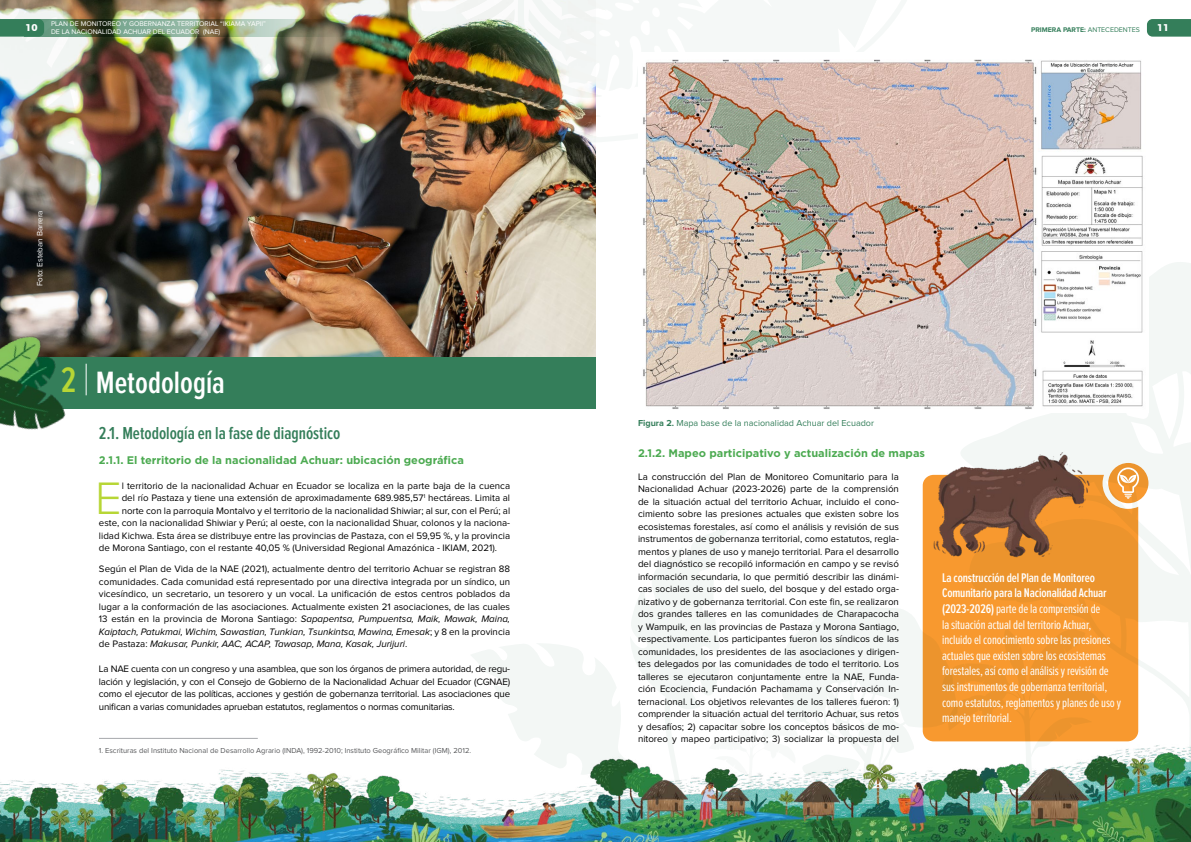
<style>
.page{position:relative;width:1191px;height:842px;background:#fff}
.page>*{position:absolute;margin:0;border:0;box-sizing:border-box;transform-origin:0 0}
.t1{font:300 47.2px "Proxima Nova";color:#b7d635}
.t2{font:600 32px "Proxima Nova Ex Cn";color:#fff}
.t3{font:600 18px "Proxima Nova Ex Cn";color:#347e5a}
.t4{font:13px/15.6px "Proxima Nova Ex Cn";letter-spacing:-.01em;color:#fff}
.t5{font:700 11px "Gotham";color:#4caa51}
.t6{font:700 10px "Argentum Sans";color:#fff}
.t7{font:9.7px/12.5px "Proxima Nova";color:#000;text-align:justify}
.t8{font:9px "Proxima Nova";color:#347e5a}
.t9{font:8px "Proxima Nova";color:#fff}
.t10{font:7.5px "Proxima Nova";color:#58595b}
.t11{font:7px/8px "Proxima Nova";color:#fff}
.t12{font:700 7px "Proxima Nova";color:#347e5a}
.s1{font-weight:400}
.s2{font-size:36.6px;color:#b7d635}
.s3{font-style:italic}
.s4{font-weight:700}
.s5{font-weight:600}
</style>
<div class="page">
<div style="left:0;top:0;width:595px;height:408px;background:#347e5a"></div>
<img style="left:0;top:235px;width:595px;height:122px">
<img style="left:0;top:235px;width:346px;height:28px">
<svg style="left:981px;top:262px;width:210px;height:425px;fill:#f3f7f5"></svg>
<svg style="left:799px;top:602px;width:123px;height:85px;fill:#f3f7f5"></svg>
<svg style="left:471px;top:644px;width:145px;height:43px;fill:#f3f7f5"></svg>
<svg style="left:630px;top:527px;width:169px;height:160px"></svg>
<img style="left:0;top:687px;width:1191px;height:155px">
<hr style="left:86px;top:364px;width:1px;height:31px;background:#fff">
<img style="left:643px;top:59px;width:505px;height:354px">
<svg style="left:922px;top:475px;width:216px;height:266px;background:#f29831"></svg>
<hr style="left:99px;top:738px;width:159px;height:1px;background:#a7a9ac">
<svg style="left:1108px;top:463px;width:40px;height:40px"></svg>
<svg style="left:1117px;top:467px;width:22px;height:32px"></svg>
<img style="left:0;top:0;width:888px;height:235px">
<svg style="left:1147px;top:19px;width:44px;height:18px"></svg>
<img style="left:0;top:322px;width:77px;height:108px">
<img style="left:922px;top:440px;width:175px;height:119px">
<p class="t11" style="left:51px;top:20px;width:216px">PLAN DE MONITOREO Y GOBERNANZA TERRITORIAL “IKIAMA YAPII”<br>DE LA NACIONALIDAD ACHUAR DEL ECUADOR (NAE)</p>
<p class="t6" style="left:25px;top:19px;width:14px">10</p>
<p class="t12" style="left:1031px;top:26px;width:110px">PRIMERA PARTE: <span class="s1">ANTECEDENTES</span></p>
<p class="t6" style="left:1156px;top:19px;width:14px">11</p>
<p class="t9" style="left:36px;top:286px;width:78px;rotate:-90deg">Foto: Esteban Barrera</p>
<h2 class="t2" style="left:61px;top:367px;width:165px"><span class="s2">2</span> Metodología</h2>
<h3 class="t3" style="left:99px;top:425px;width:243px">2.1. Metodología en la fase de diagnóstico</h3>
<p class="t5" style="left:99px;top:453px;width:366px">2.1.1. El territorio de la nacionalidad Achuar: ubicación geográfica</p>
<h1 class="t1" style="left:95px;top:476px;width:28px">E</h1>
<p class="t7" style="left:122px;top:479px;width:390px">l territorio de la nacionalidad Achuar en Ecuador se localiza en la parte baja de la cuenca</p>
<p class="t7" style="left:122px;top:492px;width:390px">del río Pastaza y tiene una extensión de aproximadamente 689.985,57<sup>1</sup> hectáreas. Limita al</p>
<p class="t7" style="left:122px;top:504px;width:390px">norte con la parroquia Montalvo y el territorio de la nacionalidad Shiwiar; al sur, con el Perú; al</p>
<p class="t7" style="left:99px;top:517px;width:413px">este, con la nacionalidad Shiwiar y Perú; al oeste, con la nacionalidad Shuar, colonos y la naciona-</p>
<p class="t7" style="left:99px;top:529px;width:412px">lidad Kichwa. Esta área se distribuye entre las provincias de Pastaza, con el 59,95 %, y la provincia</p>
<p class="t7" style="left:99px;top:542px;width:400px">de Morona Santiago, con el restante 40,05 % (Universidad Regional Amazónica - IKIAM, 2021).</p>
<p class="t7" style="left:99px;top:563px;width:413px">Según el Plan de Vida de la NAE (2021), actualmente dentro del territorio Achuar se registran 88 comunidades. Cada comunidad está representado por una directiva integrada por un síndico, un vicesíndico, un secretario, un tesorero y un vocal. La unificación de estos centros poblados da lugar a la conformación de las asociaciones. Actualmente existen 21 asociaciones, de las cuales 13 están en la provincia de Morona Santiago: <span class="s3">Sapapentsa, Pumpuentsa, Maik, Mawak, Maina, Kaiptach, Patukmai, Wichim, Sawastian, Tunkian, Tsunkintsa, Mawina, Emesak</span>; y 8 en la provincia de Pastaza: <span class="s3">Makusar, Punkir, AAC, ACAP, Tawasap, Mana, Kasak, Jurijuri</span>.</p>
<p class="t7" style="left:99px;top:663px;width:413px">La NAE cuenta con un congreso y una asamblea, que son los órganos de primera autoridad, de regu&shy;lación y legislación, y con el Consejo de Gobierno de la Nacionalidad Achuar del Ecuador (CGNAE) como el ejecutor de las políticas, acciones y gestión de gobernanza territorial. Las asociaciones que unifican a varias comunidades aprueban estatutos, reglamentos o normas comunitarias.</p>
<p class="t10" style="left:99px;top:747px;width:374px">1. Escrituras del Instituto Nacional de Desarrollo Agrario (INDA), 1992-2010; Instituto Geográfico Militar (IGM), 2012.</p>
<p class="t8" style="left:638px;top:418px;width:237px"><span class="s4">Figura 2.</span> Mapa base de la nacionalidad Achuar del Ecuador</p>
<p class="t5" style="left:638px;top:445px;width:288px">2.1.2. Mapeo participativo y actualización de mapas</p>
<p class="t7" style="left:638px;top:471px;width:262px">La construcción del Plan de Monitoreo Comunitario para la Nacionalidad Achuar (2023-2026) parte de la comprensión de la situación actual del territorio Achuar, incluido el cono&shy;cimiento sobre las presiones actuales que existen sobre los ecosistemas forestales, así como el análisis y revisión de sus instrumentos de gobernanza territorial, como estatutos, regla&shy;mentos y planes de uso y manejo territorial. Para el desarrollo del diagnóstico se recopiló información en campo y se revisó información secundaria, lo que permitió describir las dinámi&shy;cas sociales de uso del suelo, del bosque y del estado orga&shy;nizativo y de gobernanza territorial. Con este fin, se realizaron dos grandes talleres en las comunidades de Charapacocha y Wampuik, en las provincias de Pastaza y Morona Santiago, respectivamente. Los participantes fueron los síndicos de las comunidades, los presidentes de las asociaciones y dirigen&shy;tes delegados por las comunidades de todo el territorio. Los talleres se ejecutaron conjuntamente entre la NAE, Funda&shy;ción Ecociencia, Fundación Pachamama y Conservación In&shy;ternacional. Los objetivos relevantes de los talleres fueron: 1) comprender la situación actual del territorio Achuar, sus retos y desafíos; 2) capacitar sobre los conceptos básicos de mo&shy;nitoreo y mapeo participativo; 3) socializar la propuesta del</p>
<p class="t4" style="left:942px;top:570px;width:180px"><span class="s5">La construcción del Plan de Monitoreo Comunitario para la Nacionalidad Achuar (2023-2026)</span> parte de la comprensión de<br>la situación actual del territorio Achuar, incluido el conocimiento sobre las presiones actuales que existen sobre los ecosistemas forestales, así como el análisis y revisión de sus instrumentos de gobernanza territorial, como estatutos, reglamentos y planes de uso y manejo territorial.</p>
</div>
